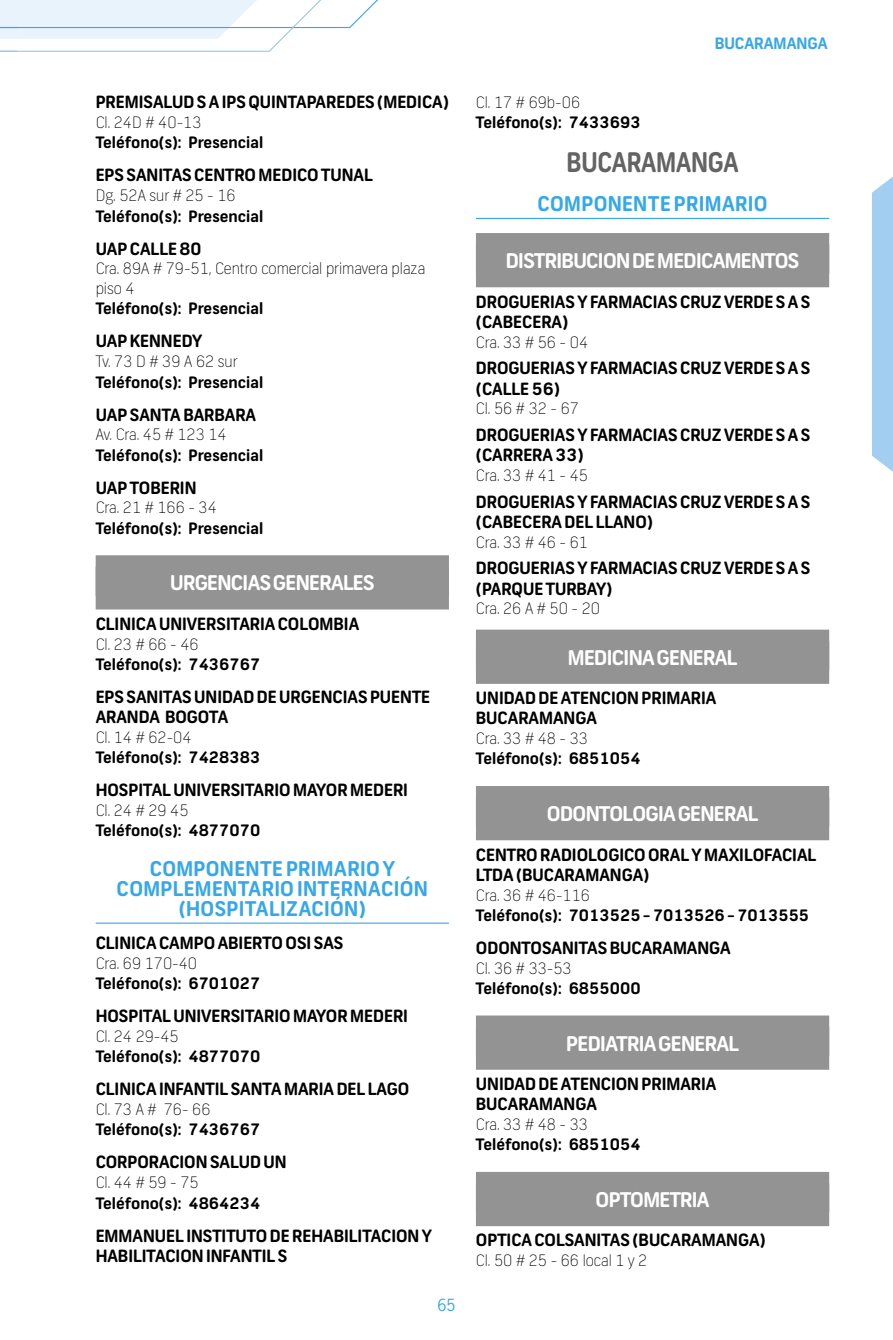
<style>
.page{position:relative;width:893px;height:1340px;background:#fff}
.page>*{position:absolute;margin:0;border:0;box-sizing:border-box;transform-origin:0 0}
.t1{font:700 27px "FNB Sans";letter-spacing:-.01em;color:#636363;scale:.9 1}
.t2{font:700 20.25px "FNB Sans";letter-spacing:-.03em;color:#fff}
.t3{font:700 20.25px/20.2px "FNB Sans";letter-spacing:.015em;color:#36a7e9;text-align:center}
.t4{font:700 16.88px/20.2px "FNB Sans";color:#000}
.t5{font:700 15.75px "FNB Sans";color:#000}
.t6{font:100 15.75px/19.8px "FNB Sans";color:#000}
.t7{font:700 15.75px "FNB Sans";color:#36a7e9}
.t8{font:15.75px "News Gothic Std";color:#36a7e9}
</style>
<div class="page">
<svg style="left:0;top:0;width:378px;height:52px"></svg>
<div style="left:872px;top:176px;width:21px;height:296px;background:#a2cef2"></div>
<div style="left:96px;top:566px;width:353px;height:43px;background:#939393"></div>
<div style="left:96px;top:555px;width:353px;height:41px;background:#939393"></div>
<hr style="left:96px;top:922px;width:353px;height:1px;background:#36a7e9">
<hr style="left:476px;top:218px;width:353px;height:1px;background:#36a7e9">
<div style="left:476px;top:244px;width:353px;height:43px;background:#939393"></div>
<div style="left:476px;top:233px;width:353px;height:40px;background:#939393"></div>
<div style="left:476px;top:641px;width:353px;height:43px;background:#939393"></div>
<div style="left:476px;top:629px;width:353px;height:41px;background:#939393"></div>
<div style="left:476px;top:797px;width:353px;height:43px;background:#939393"></div>
<div style="left:476px;top:786px;width:353px;height:40px;background:#939393"></div>
<div style="left:476px;top:1027px;width:353px;height:42px;background:#939393"></div>
<div style="left:476px;top:1015px;width:353px;height:41px;background:#939393"></div>
<div style="left:476px;top:1183px;width:353px;height:43px;background:#939393"></div>
<div style="left:476px;top:1171px;width:353px;height:41px;background:#939393"></div>
<p class="t4" style="left:96px;top:92px;width:355px">PREMISALUD S A IPS QUINTAPAREDES (MEDICA)</p>
<p class="t6" style="left:96px;top:113px;width:107px">Cl. 24D # 40-13</p>
<p class="t5" style="left:96px;top:133px;width:169px">Teléfono(s): Presencial</p>
<p class="t4" style="left:96px;top:165px;width:279px">EPS SANITAS CENTRO MEDICO TUNAL</p>
<p class="t6" style="left:96px;top:186px;width:142px">Dg. 52A sur # 25 - 16</p>
<p class="t5" style="left:96px;top:206px;width:169px">Teléfono(s): Presencial</p>
<p class="t4" style="left:96px;top:238px;width:107px">UAP CALLE 80</p>
<p class="t6" style="left:96px;top:259px;width:331px">Cra. 89A # 79-51, Centro comercial primavera plaza piso 4</p>
<p class="t5" style="left:96px;top:299px;width:169px">Teléfono(s): Presencial</p>
<p class="t4" style="left:96px;top:331px;width:108px">UAP KENNEDY</p>
<p class="t6" style="left:96px;top:352px;width:143px">Tv. 73 D # 39 A 62 sur</p>
<p class="t5" style="left:96px;top:372px;width:169px">Teléfono(s): Presencial</p>
<p class="t4" style="left:96px;top:404px;width:162px">UAP SANTA BARBARA</p>
<p class="t6" style="left:96px;top:425px;width:133px">Av. Cra. 45 # 123 14</p>
<p class="t5" style="left:96px;top:445px;width:169px">Teléfono(s): Presencial</p>
<p class="t4" style="left:96px;top:477px;width:102px">UAP TOBERIN</p>
<p class="t6" style="left:96px;top:498px;width:123px">Cra. 21 # 166 - 34</p>
<p class="t5" style="left:96px;top:518px;width:169px">Teléfono(s): Presencial</p>
<p class="t2" style="left:170px;top:570px;width:206px">URGENCIAS GENERALES</p>
<p class="t4" style="left:96px;top:613px;width:265px">CLINICA UNIVERSITARIA COLOMBIA</p>
<p class="t6" style="left:96px;top:634px;width:105px">Cl. 23 # 66 - 46</p>
<p class="t5" style="left:96px;top:654px;width:166px">Teléfono(s): 7436767</p>
<p class="t4" style="left:96px;top:686px;width:336px">EPS SANITAS UNIDAD DE URGENCIAS PUENTE<br>ARANDA BOGOTA</p>
<p class="t6" style="left:96px;top:727px;width:97px">Cl. 14 # 62-04</p>
<p class="t5" style="left:96px;top:747px;width:166px">Teléfono(s): 7428383</p>
<p class="t4" style="left:96px;top:780px;width:314px">HOSPITAL UNIVERSITARIO MAYOR MEDERI</p>
<p class="t6" style="left:96px;top:800px;width:94px">Cl. 24 # 29 45</p>
<p class="t5" style="left:96px;top:821px;width:166px">Teléfono(s): 4877070</p>
<p class="t3" style="left:117px;top:858px;width:313px">COMPONENTE PRIMARIO Y<br>COMPLEMENTARIO INTERNACIÓN (HOSPITALIZACIÓN)</p>
<p class="t4" style="left:96px;top:933px;width:249px">CLINICA CAMPO ABIERTO OSI SAS</p>
<p class="t6" style="left:96px;top:953px;width:103px">Cra. 69 170-40</p>
<p class="t5" style="left:96px;top:973px;width:166px">Teléfono(s): 6701027</p>
<p class="t4" style="left:96px;top:1006px;width:314px">HOSPITAL UNIVERSITARIO MAYOR MEDERI</p>
<p class="t6" style="left:96px;top:1026px;width:85px">Cl. 24 29-45</p>
<p class="t5" style="left:96px;top:1047px;width:166px">Teléfono(s): 4877070</p>
<p class="t4" style="left:96px;top:1079px;width:315px">CLINICA INFANTIL SANTA MARIA DEL LAGO</p>
<p class="t6" style="left:96px;top:1099px;width:116px">Cl. 73 A # 76- 66</p>
<p class="t5" style="left:96px;top:1120px;width:166px">Teléfono(s): 7436767</p>
<p class="t4" style="left:96px;top:1152px;width:192px">CORPORACION SALUD UN</p>
<p class="t6" style="left:96px;top:1172px;width:105px">Cl. 44 # 59 - 75</p>
<p class="t5" style="left:96px;top:1193px;width:166px">Teléfono(s): 4864234</p>
<p class="t4" style="left:96px;top:1225px;width:338px">EMMANUEL INSTITUTO DE REHABILITACION Y<br>HABILITACION INFANTIL S</p>
<p class="t8" style="left:437px;top:1294px;width:20px">65</p>
<p class="t7" style="left:715px;top:34px;width:114px">BUCARAMANGA</p>
<p class="t6" style="left:476px;top:92px;width:106px">Cl. 17 # 69b-06</p>
<p class="t5" style="left:476px;top:112px;width:166px">Teléfono(s): 7433693</p>
<h1 class="t1" style="left:567px;top:146px;width:192px">BUCARAMANGA</h1>
<p class="t3" style="left:537px;top:194px;width:232px">COMPONENTE PRIMARIO</p>
<p class="t2" style="left:506px;top:248px;width:295px">DISTRIBUCION DE MEDICAMENTOS</p>
<p class="t4" style="left:476px;top:291px;width:336px">DROGUERIAS Y FARMACIAS CRUZ VERDE S A S (CABECERA)</p>
<p class="t6" style="left:476px;top:332px;width:114px">Cra. 33 # 56 - 04</p>
<p class="t4" style="left:476px;top:358px;width:336px">DROGUERIAS Y FARMACIAS CRUZ VERDE S A S (CALLE 56)</p>
<p class="t6" style="left:476px;top:399px;width:105px">Cl. 56 # 32 - 67</p>
<p class="t4" style="left:476px;top:425px;width:336px">DROGUERIAS Y FARMACIAS CRUZ VERDE S A S (CARRERA 33)</p>
<p class="t6" style="left:476px;top:465px;width:114px">Cra. 33 # 41 - 45</p>
<p class="t4" style="left:476px;top:491px;width:336px">DROGUERIAS Y FARMACIAS CRUZ VERDE S A S (CABECERA DEL LLANO)</p>
<p class="t6" style="left:476px;top:532px;width:114px">Cra. 33 # 46 - 61</p>
<p class="t4" style="left:476px;top:558px;width:336px">DROGUERIAS Y FARMACIAS CRUZ VERDE S A S (PARQUE TURBAY)</p>
<p class="t6" style="left:476px;top:599px;width:126px">Cra. 26 A # 50 - 20</p>
<p class="t2" style="left:568px;top:645px;width:171px">MEDICINA GENERAL</p>
<p class="t4" style="left:476px;top:688px;width:242px">UNIDAD DE ATENCION PRIMARIA<br>BUCARAMANGA</p>
<p class="t6" style="left:476px;top:728px;width:114px">Cra. 33 # 48 - 33</p>
<p class="t5" style="left:476px;top:749px;width:166px">Teléfono(s): 6851054</p>
<p class="t2" style="left:547px;top:801px;width:213px">ODONTOLOGIA GENERAL</p>
<p class="t4" style="left:476px;top:844px;width:342px">CENTRO RADIOLOGICO ORAL Y MAXILOFACIAL<br>LTDA (BUCARAMANGA)</p>
<p class="t6" style="left:476px;top:885px;width:116px">Cra. 36 # 46-116</p>
<p class="t5" style="left:476px;top:905px;width:335px">Teléfono(s): 7013525 - 7013526 - 7013555</p>
<p class="t4" style="left:476px;top:937px;width:256px">ODONTOSANITAS BUCARAMANGA</p>
<p class="t6" style="left:476px;top:958px;width:97px">Cl. 36 # 33-53</p>
<p class="t5" style="left:476px;top:978px;width:166px">Teléfono(s): 6855000</p>
<p class="t2" style="left:566px;top:1030px;width:174px">PEDIATRIA GENERAL</p>
<p class="t4" style="left:476px;top:1073px;width:242px">UNIDAD DE ATENCION PRIMARIA<br>BUCARAMANGA</p>
<p class="t6" style="left:476px;top:1114px;width:114px">Cra. 33 # 48 - 33</p>
<p class="t5" style="left:476px;top:1134px;width:166px">Teléfono(s): 6851054</p>
<p class="t2" style="left:596px;top:1187px;width:115px">OPTOMETRIA</p>
<p class="t4" style="left:476px;top:1230px;width:291px">OPTICA COLSANITAS (BUCARAMANGA)</p>
<p class="t6" style="left:476px;top:1250px;width:173px">Cl. 50 # 25 - 66 local 1 y 2</p>
</div>
